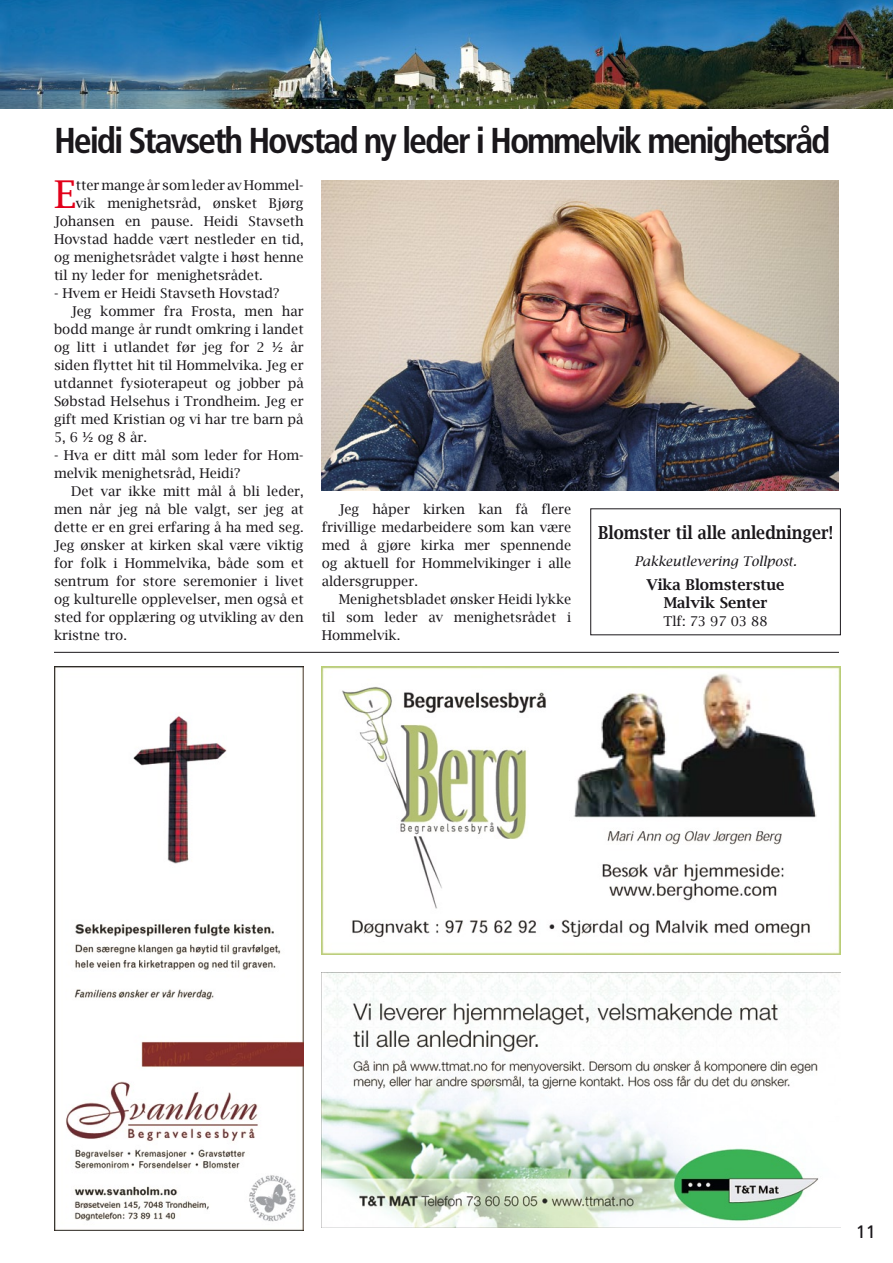
<style>
.page{position:relative;width:893px;height:1263px;background:#fff}
.page>*{position:absolute;margin:0;border:0;box-sizing:border-box;transform-origin:0 0}
.t1{font:38.4px "Lucida Bright";color:#e2001a}
.t2{font:700 condensed 36px "Frutiger LT Std";letter-spacing:-.06em;color:#1a171b}
.t3{font:600 18px "Lucida Bright";color:#1a171b;scale:.9 1}
.t4{font:18px "Frutiger LT Std";color:#1a171b}
.t5{font:600 15px/18px "Lucida Bright";color:#1a171b;text-align:center}
.t6{font:13.5px/18px "Lucida Bright";color:#1a171b;text-align:justify}
.t7{font:italic 13.5px "Lucida Bright";color:#1a171b}
</style>
<div class="page">
<img style="left:0;top:0;width:893px;height:108px">
<img style="left:54px;top:666px;width:250px;height:564px">
<img style="left:322px;top:180px;width:517px;height:310px">
<img style="left:322px;top:972px;width:518px;height:255px">
<img style="left:322px;top:666px;width:518px;height:289px">
<hr style="left:54px;top:652px;width:785px;height:1px;background:#1a171b">
<div style="left:590px;top:508px;width:251px;height:127px;border:1px solid #1a171b"></div>
<h2 class="t2" style="left:54px;top:119px;width:778px">Heidi Stavseth Hovstad ny leder i Hommelvik menighetsråd</h2>
<h1 class="t1" style="left:54px;top:173px;width:23px">E</h1>
<p class="t6" style="left:76px;top:177px;width:229px">tter mange år som leder av Hommel-</p>
<p class="t6" style="left:76px;top:195px;width:229px">vik menighetsråd, ønsket Bjørg</p>
<p class="t6" style="left:54px;top:213px;width:251px">Johansen en pause. Heidi Stavseth</p>
<p class="t6" style="left:54px;top:231px;width:251px">Hovstad hadde vært nestleder en tid,</p>
<p class="t6" style="left:54px;top:249px;width:251px">og menighetsrådet valgte i høst henne</p>
<p class="t6" style="left:54px;top:267px;width:210px">til ny leder for menighetsrådet.</p>
<p class="t6" style="left:54px;top:285px;width:227px">- Hvem er Heidi Stavseth Hovstad?</p>
<p class="t6" style="left:71px;top:303px;width:234px">Jeg kommer fra Frosta, men har</p>
<p class="t6" style="left:54px;top:321px;width:251px">bodd mange år rundt omkring i landet</p>
<p class="t6" style="left:54px;top:339px;width:251px">og litt i utlandet før jeg for 2 ½ år</p>
<p class="t6" style="left:54px;top:357px;width:251px">siden flyttet hit til Hommelvika. Jeg er</p>
<p class="t6" style="left:54px;top:375px;width:251px">utdannet fysioterapeut og jobber på</p>
<p class="t6" style="left:54px;top:393px;width:251px">Søbstad Helsehus i Trondheim. Jeg er</p>
<p class="t6" style="left:54px;top:411px;width:251px">gift med Kristian og vi har tre barn på</p>
<p class="t6" style="left:54px;top:429px;width:94px">5, 6 ½ og 8 år.</p>
<p class="t6" style="left:54px;top:447px;width:251px">- Hva er ditt mål som leder for Hom&shy;melvik menighetsråd, Heidi?</p>
<p class="t6" style="left:54px;top:483px;width:251px;text-indent:17px">Det var ikke mitt mål å bli leder, men når jeg nå ble valgt, ser jeg at dette er en grei erfaring å ha med seg.<br>Jeg ønsker at kirken skal være viktig for folk i Hommelvika, både som et sentrum for store seremonier i livet og kulturelle opplevelser, men også et sted for opplæring og utvikling av den kristne tro.</p>
<p class="t6" style="left:322px;top:501px;width:251px;text-indent:17px">Jeg håper kirken kan få flere frivillige medarbeidere som kan være med å gjøre kirka mer spennende og aktuell for Hommelvikinger i alle aldersgrupper.</p>
<p class="t6" style="left:322px;top:591px;width:251px;text-indent:17px">Menighetsbladet ønsker Heidi lykke til som leder av menighetsrådet i Hommelvik.</p>
<h3 class="t3" style="left:598px;top:522px;width:262px">Blomster til alle anledninger!</h3>
<p class="t7" style="left:634px;top:554px;width:164px">Pakkeutlevering Tollpost.</p>
<p class="t5" style="left:646px;top:576px;width:140px">Vika Blomsterstue<br>Malvik Senter</p>
<p class="t6" style="left:663px;top:612px;width:106px">Tlf: 73 97 03 88</p>
<h3 class="t4" style="left:856px;top:1221px;width:22px">11</h3>
</div>
